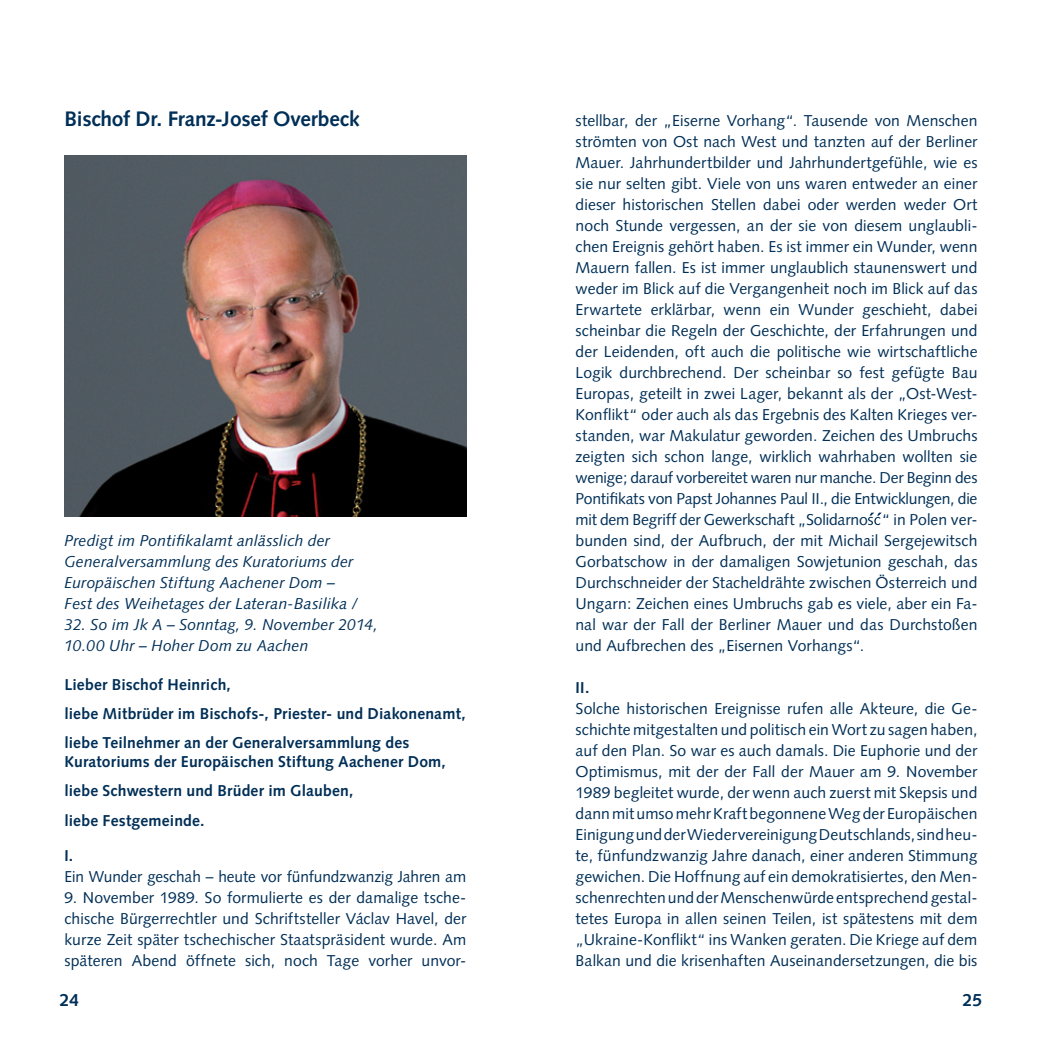
<style>
.page{position:relative;width:1042px;height:1042px;background:#fff}
.page>*{position:absolute;margin:0;border:0;box-sizing:border-box;transform-origin:0 0}
.t1{font:700 21px "Syntax";letter-spacing:-.015em;color:#002f57}
.t2{font:700 17.5px "Syntax";color:#002f57}
.t3{font:15.75px/21px "Syntax";letter-spacing:.005em;color:#002f57;text-align:justify}
.t4{font:700 15.75px/29.2px "Syntax";letter-spacing:.01em;color:#002f57}
.t5{font:italic 15.75px/21px "Syntax";letter-spacing:.005em;color:#002f57}
</style>
<div class="page">
<img style="left:64px;top:155px;width:402px;height:362px">
<svg style="left:868px;top:513px;width:14px;height:12px"></svg>
<h1 class="t1" style="left:64px;top:107px;width:296px">Bischof Dr. Franz-Josef Overbeck</h1>
<p class="t5" style="left:64px;top:530px;width:296px">Predigt im Pontifikalamt anlässlich der Generalversammlung des Kuratoriums der Europäischen Stiftung Aachener Dom – Fest des Weihetages der Lateran-Basilika /</p>
<p class="t5" style="left:64px;top:614px;width:315px">32. So im Jk A – Sonntag, 9. November 2014,<br>10.00 Uhr – Hoher Dom zu Aachen</p>
<p class="t4" style="left:64px;top:670px;width:403px">Lieber Bischof Heinrich,<br>liebe Mitbrüder im Bischofs-, Priester- und Diakonenamt, liebe Teilnehmer an der Generalversammlung des</p>
<p class="t4" style="left:64px;top:747px;width:383px">Kuratoriums der Europäischen Stiftung Aachener Dom, liebe Schwestern und Brüder im Glauben,<br>liebe Festgemeinde.</p>
<p class="t4" style="left:64px;top:841px;width:10px">I.</p>
<p class="t3" style="left:64px;top:866px;width:403px">Ein Wunder geschah – heute vor fünfundzwanzig Jahren am</p>
<p class="t3" style="left:64px;top:887px;width:403px">9. November 1989. So formulierte es der damalige tsche&shy;chische Bürgerrechtler und Schriftsteller Václav Havel, der kurze Zeit später tschechischer Staatspräsident wurde. Am späteren Abend öffnete sich, noch Tage vorher unvor-</p>
<p class="t3" style="left:575px;top:110px;width:403px">stellbar, der „Eiserne Vorhang“. Tausende von Menschen strömten von Ost nach West und tanzten auf der Berliner Mauer. Jahrhundertbilder und Jahrhundertgefühle, wie es sie nur selten gibt. Viele von uns waren entweder an einer dieser historischen Stellen dabei oder werden weder Ort noch Stunde vergessen, an der sie von diesem unglaubli&shy;chen Ereignis gehört haben. Es ist immer ein Wunder, wenn Mauern fallen. Es ist immer unglaublich staunenswert und weder im Blick auf die Vergangenheit noch im Blick auf das Erwartete erklärbar, wenn ein Wunder geschieht, dabei scheinbar die Regeln der Geschichte, der Erfahrungen und der Leidenden, oft auch die politische wie wirtschaftliche Logik durchbrechend. Der scheinbar so fest gefügte Bau Europas, geteilt in zwei Lager, bekannt als der „Ost-West-Konflikt“ oder auch als das Ergebnis des Kalten Krieges ver&shy;standen, war Makulatur geworden. Zeichen des Umbruchs zeigten sich schon lange, wirklich wahrhaben wollten sie wenige; darauf vorbereitet waren nur manche. Der Beginn des Pontifikats von Papst Johannes Paul II., die Entwicklungen, die mit dem Begriff der Gewerkschaft „Solidarno “ in Polen ver&shy;bunden sind, der Aufbruch, der mit Michail Sergejewitsch Gorbatschow in der damaligen Sowjetunion geschah, das Durchschneider der Stacheldrähte zwischen Österreich und Ungarn: Zeichen eines Umbruchs gab es viele, aber ein Fa&shy;nal war der Fall der Berliner Mauer und das Durchstoßen und Aufbrechen des „Eisernen Vorhangs“.</p>
<p class="t4" style="left:575px;top:673px;width:15px">II .</p>
<p class="t3" style="left:575px;top:698px;width:403px">Solche historischen Ereignisse rufen alle Akteure, die Ge&shy;schichte mitgestalten und politisch ein Wort zu sagen haben, auf den Plan. So war es auch damals. Die Euphorie und der Optimismus, mit der der Fall der Mauer am 9. November 1989 begleitet wurde, der wenn auch zuerst mit Skepsis und dann mit umso mehr Kraft begonnene Weg der Europäischen Einigung und der Wiedervereinigung Deutschlands, sind heu&shy;te, fünfundzwanzig Jahre danach, einer anderen Stimmung gewichen. Die Hoffnung auf ein demokratisiertes, den Men&shy;schenrechten und der Menschenwürde entsprechend gestal&shy;tetes Europa in allen seinen Teilen, ist spätestens mit dem „Ukraine-Konflikt“ ins Wanken geraten. Die Kriege auf dem Balkan und die krisenhaften Auseinandersetzungen, die bis</p>
<p class="t2" style="left:60px;top:989px;width:21px">24</p>
<p class="t2" style="left:963px;top:989px;width:21px">25</p>
</div>
